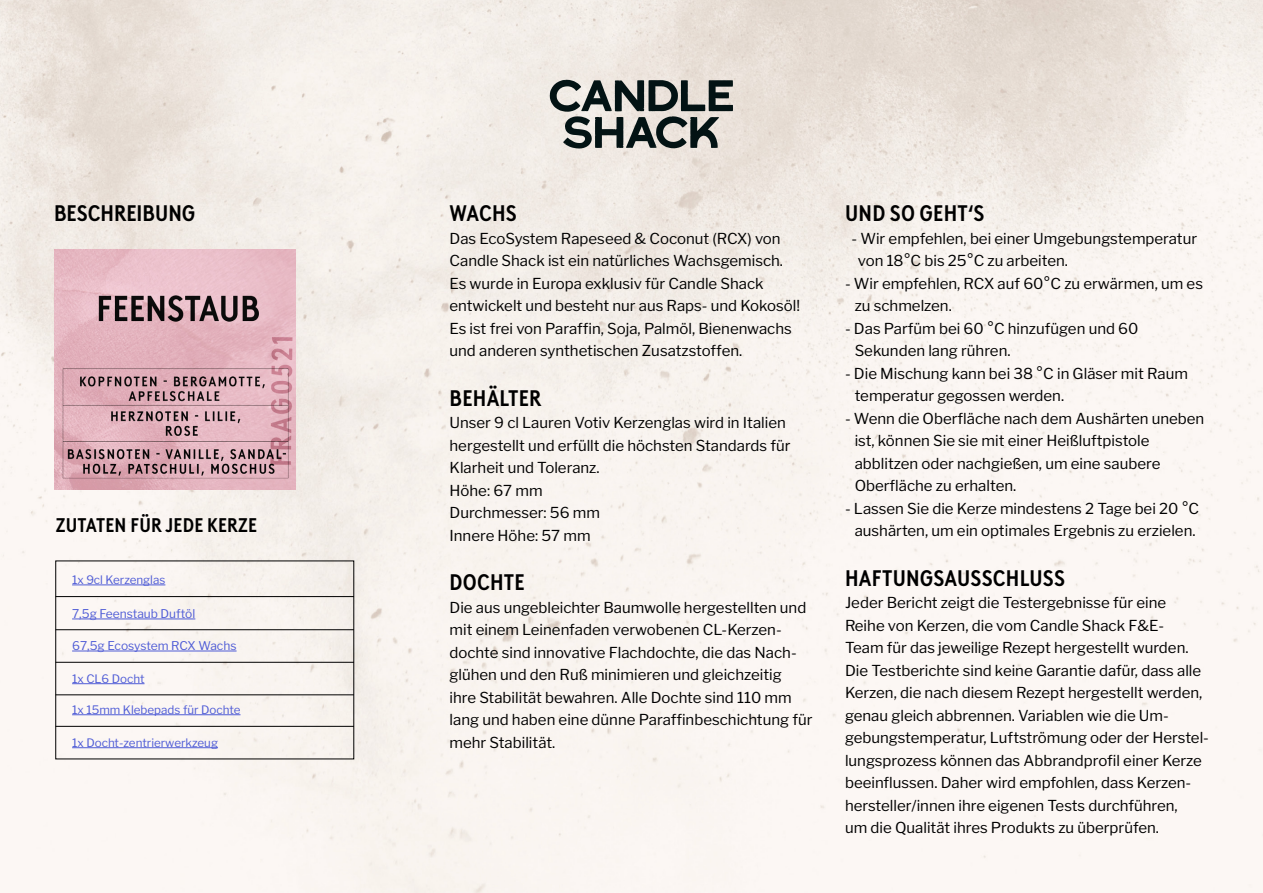
<style>
.page{position:relative;width:1263px;height:893px;background:#fff}
.page>*{position:absolute;margin:0;border:0;box-sizing:border-box;transform-origin:0 0}
.t1{font:700 22.5px "Brown Cond LL";letter-spacing:.01em;color:#000}
.t2{font:700 19.8px "Brown Cond LL";letter-spacing:.01em;color:#000}
.t3{font:15px/22.5px "Libre Franklin";color:#000}
.t4{font:12px "Libre Franklin";color:#4f5cd6}
.t5{font:11.7px "Libre Franklin";color:#4f5cd6}
</style>
<div class="page">
<img style="left:0;top:0;width:1263px;height:893px">
<svg style="left:550px;top:80px;width:183px;height:69px;background:#898c88"></svg>
<hr style="left:56px;top:596px;width:298px;height:1px;background:#000">
<hr style="left:72px;top:585px;width:93px;height:1px;background:#4f5cd6">
<hr style="left:56px;top:662px;width:298px;height:1px;background:#000">
<hr style="left:56px;top:629px;width:298px;height:1px;background:#000">
<hr style="left:56px;top:695px;width:298px;height:1px;background:#000">
<hr style="left:72px;top:683px;width:73px;height:1px;background:#4f5cd6">
<hr style="left:72px;top:714px;width:168px;height:1px;background:#4f5cd6">
<hr style="left:56px;top:726px;width:298px;height:1px;background:#000">
<hr style="left:72px;top:747px;width:146px;height:1px;background:#4f5cd6">
<hr style="left:72px;top:651px;width:165px;height:1px;background:#4f5cd6">
<hr style="left:72px;top:619px;width:123px;height:1px;background:#4f5cd6">
<img style="left:54px;top:249px;width:241px;height:241px">
<h1 class="t1" style="left:54px;top:196px;width:143px">BESCHREIBUNG</h1>
<h1 class="t1" style="left:450px;top:196px;width:69px">WACHS</h1>
<p class="t3" style="left:449px;top:226px;width:352px">Das EcoSystem Rapeseed &amp; Coconut (RCX) von Candle Shack ist ein natürliches Wachsgemisch.<br>Es wurde in Europa exklusiv für Candle Shack entwickelt und besteht nur aus Raps- und Kokosöl!<br>Es ist frei von Paraffin, Soja, Palmöl, Bienenwachs und anderen synthetischen Zusatzstoffen.</p>
<h1 class="t1" style="left:450px;top:381px;width:93px">BEHÄLTER</h1>
<p class="t3" style="left:449px;top:410px;width:342px">Unser 9 cl Lauren Votiv Kerzenglas wird in Italien hergestellt und erfüllt die höchsten Standards für<br>Klarheit und Toleranz.<br>Höhe: 67 mm<br>Durchmesser: 56 mm<br>Innere Höhe: 57 mm</p>
<h1 class="t1" style="left:450px;top:565px;width:77px">DOCHTE</h1>
<p class="t3" style="left:449px;top:595px;width:364px">Die aus ungebleichter Baumwolle hergestellten und mit einem Leinenfaden verwobenen CL-Kerzen&shy;dochte sind innovative Flachdochte, die das Nach&shy;glühen und den Ruß minimieren und gleichzeitig<br>ihre Stabilität bewahren. Alle Dochte sind 110 mm lang und haben eine dünne Paraffinbeschichtung für mehr Stabilität.</p>
<h2 class="t2" style="left:56px;top:510px;width:203px">ZUTATEN FÜR JEDE KERZE</h2>
<p class="t5" style="left:72px;top:571px;width:95px">1x 9cl Kerzenglas</p>
<p class="t4" style="left:72px;top:604px;width:125px">7,5g Feenstaub Duftöl</p>
<p class="t4" style="left:72px;top:636px;width:166px">67,5g Ecosystem RCX Wachs</p>
<p class="t5" style="left:72px;top:669px;width:74px">1x CL6 Docht</p>
<p class="t5" style="left:72px;top:700px;width:170px">1x 15mm Klebepads für Dochte</p>
<p class="t5" style="left:72px;top:733px;width:147px">1x Docht-zentrierwerkzeug</p>
<h1 class="t1" style="left:845px;top:196px;width:141px">UND SO GEHT‘S</h1>
<p class="t3" style="left:858px;top:226px;width:341px;text-indent:-6px">- Wir empfehlen, bei einer Umgebungstemperatur von 18°C bis 25°C zu arbeiten.</p>
<p class="t3" style="left:855px;top:271px;width:350px;text-indent:-10px">- Wir empfehlen, RCX auf 60°C zu erwärmen, um es zu schmelzen.</p>
<p class="t3" style="left:855px;top:316px;width:285px;text-indent:-10px">- Das Parfüm bei 60 °C hinzufügen und 60<br>Sekunden lang rühren.</p>
<p class="t3" style="left:855px;top:361px;width:335px;text-indent:-10px">- Die Mischung kann bei 38 °C in Gläser mit Raum temperatur gegossen werden.</p>
<p class="t3" style="left:855px;top:406px;width:351px;text-indent:-10px">- Wenn die Oberfläche nach dem Aushärten uneben ist, können Sie sie mit einer Heißluftpistole abblitzen oder nachgießen, um eine saubere Oberfläche zu erhalten.</p>
<p class="t3" style="left:845px;top:496px;width:356px;text-align:center">- Lassen Sie die Kerze mindestens 2 Tage bei 20 °C aushärten, um ein optimales Ergebnis zu erzielen.</p>
<h1 class="t1" style="left:845px;top:561px;width:221px">HAFTUNGSAUSSCHLUSS</h1>
<p class="t3" style="left:845px;top:590px;width:365px">Jeder Bericht zeigt die Testergebnisse für eine Reihe von Kerzen, die vom Candle Shack F&amp;E-<br>Team für das jeweilige Rezept hergestellt wurden.<br>Die Testberichte sind keine Garantie dafür, dass alle Kerzen, die nach diesem Rezept hergestellt werden, genau gleich abbrennen. Variablen wie die Um&shy;gebungstemperatur, Luftströmung oder der Herstel&shy;lungsprozess können das Abbrandprofil einer Kerze beeinflussen. Daher wird empfohlen, dass Kerzen&shy;hersteller/innen ihre eigenen Tests durchführen,<br>um die Qualität ihres Produkts zu überprüfen.</p>
</div>
